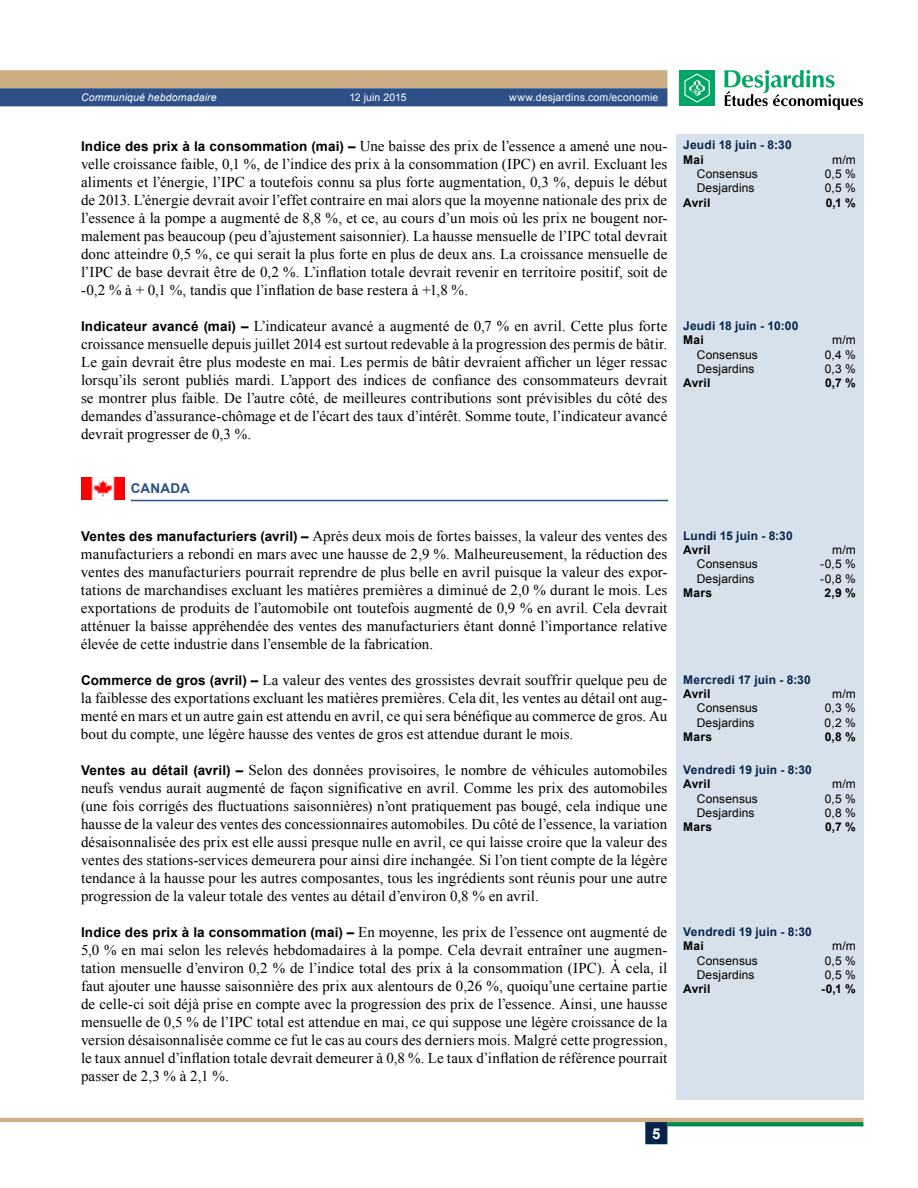
<style>
.page{position:relative;width:918px;height:1188px;background:#fff}
.page>*{position:absolute;margin:0;border:0;box-sizing:border-box;transform-origin:0 0}
.t1{font:15px/18px "Times New Roman";letter-spacing:.005em;color:#000;text-align:justify}
.t2{font:700 15px "Arial";color:#fff}
.t3{font:700 13.5px "Arial";color:#2d5088}
.t4{font:12px "Arial";letter-spacing:.01em;color:#000}
.t5{font:700 12px "Arial";letter-spacing:.015em;color:#05234b}
.t6{font:700 12px "Arial";letter-spacing:.015em;color:#000}
.t7{font:10.5px "Arial";letter-spacing:.015em;color:#fff}
.t8{font:italic 10.5px "Arial";letter-spacing:.015em;color:#fff}
.s1{font-family:"Arial";font-weight:700;font-size:13.5px}
</style>
<div class="page">
<svg style="left:0;top:70px;width:667px;height:36px;background:#7e8087"></svg>
<hr style="left:0;top:1118px;width:863px;height:4px;background:#cdae84">
<svg style="left:667px;top:1122px;width:196px;height:4px"></svg>
<div style="left:645px;top:1122px;width:22px;height:22px;background:#05234b;border:2px solid #05234b"></div>
<div style="left:679px;top:70px;width:36px;height:36px;background:#00a664"></div>
<svg style="left:684px;top:73px;width:26px;height:30px"></svg>
<svg style="left:724px;top:70px;width:139px;height:40px"></svg>
<hr style="left:131px;top:500px;width:537px;height:1px;background:#2d5088">
<img style="left:81px;top:478px;width:43px;height:21px">
<div style="left:676px;top:134px;width:187px;height:966px;background:#d7e1eb"></div>
<p class="t8" style="left:81px;top:91px;width:137px">Communiqué hebdomadaire</p>
<p class="t7" style="left:349px;top:91px;width:59px">12 juin 2015</p>
<p class="t7" style="left:509px;top:91px;width:151px">www.desjardins.com/economie</p>
<p class="t1" style="left:81px;top:137px;width:588px"><span class="s1">Indice des prix à la consommation (mai) –</span> Une baisse des prix de l’essence a amené une nou&shy;velle croissance faible, 0,1 %, de l’indice des prix à la consommation (IPC) en avril. Excluant les aliments et l’énergie, l’IPC a toutefois connu sa plus forte augmentation, 0,3 %, depuis le début de 2013. L’énergie devrait avoir l’effet contraire en mai alors que la moyenne nationale des prix de l’essence à la pompe a augmenté de 8,8 %, et ce, au cours d’un mois où les prix ne bougent nor&shy;malement pas beaucoup (peu d’ajustement saisonnier). La hausse mensuelle de l’IPC total devrait donc atteindre 0,5 %, ce qui serait la plus forte en plus de deux ans. La croissance mensuelle de l’IPC de base devrait être de 0,2 %. L’inflation totale devrait revenir en territoire positif, soit de -0,2 % à + 0,1 %, tandis que l’inflation de base restera à +1,8 %.</p>
<p class="t1" style="left:81px;top:317px;width:588px"><span class="s1">Indicateur avancé (mai) –</span> L’indicateur avancé a augmenté de 0,7 % en avril. Cette plus forte croissance mensuelle depuis juillet 2014 est surtout redevable à la progression des permis de bâtir.<br>Le gain devrait être plus modeste en mai. Les permis de bâtir devraient afficher un léger ressac lorsqu’ils seront publiés mardi. L’apport des indices de confiance des consommateurs devrait se montrer plus faible. De l’autre côté, de meilleures contributions sont prévisibles du côté des demandes d’assurance-chômage et de l’écart des taux d’intérêt. Somme toute, l’indicateur avancé devrait progresser de 0,3 %.</p>
<p class="t5" style="left:683px;top:137px;width:110px">Jeudi 18 juin - 8:30</p>
<p class="t6" style="left:683px;top:151px;width:22px">Mai</p>
<p class="t4" style="left:832px;top:151px;width:25px">m/m</p>
<p class="t4" style="left:697px;top:166px;width:63px">Consensus</p>
<p class="t4" style="left:825px;top:166px;width:32px">0,5 %</p>
<p class="t4" style="left:697px;top:180px;width:59px">Desjardins</p>
<p class="t4" style="left:825px;top:180px;width:32px">0,5 %</p>
<p class="t6" style="left:683px;top:195px;width:29px">Avril</p>
<p class="t6" style="left:826px;top:195px;width:31px">0,1 %</p>
<p class="t5" style="left:683px;top:318px;width:117px">Jeudi 18 juin - 10:00</p>
<p class="t6" style="left:683px;top:332px;width:22px">Mai</p>
<p class="t4" style="left:832px;top:332px;width:25px">m/m</p>
<p class="t4" style="left:697px;top:346px;width:63px">Consensus</p>
<p class="t4" style="left:825px;top:346px;width:32px">0,4 %</p>
<p class="t4" style="left:697px;top:361px;width:59px">Desjardins</p>
<p class="t4" style="left:825px;top:361px;width:32px">0,3 %</p>
<p class="t6" style="left:683px;top:375px;width:29px">Avril</p>
<p class="t6" style="left:825px;top:375px;width:32px">0,7 %</p>
<p class="t3" style="left:131px;top:479px;width:41px">Canada</p>
<p class="t1" style="left:81px;top:526px;width:588px"><span class="s1">Ventes des manufacturiers (avril) –</span> Après deux mois de fortes baisses, la valeur des ventes des manufacturiers a rebondi en mars avec une hausse de 2,9 %. Malheureusement, la réduction des ventes des manufacturiers pourrait reprendre de plus belle en avril puisque la valeur des expor&shy;tations de marchandises excluant les matières premières a diminué de 2,0 % durant le mois. Les exportations de produits de l’automobile ont toutefois augmenté de 0,9 % en avril. Cela devrait atténuer la baisse appréhendée des ventes des manufacturiers étant donné l’importance relative élevée de cette industrie dans l’ensemble de la fabrication.</p>
<p class="t1" style="left:81px;top:670px;width:588px"><span class="s1">Commerce de gros (avril) –</span> La valeur des ventes des grossistes devrait souffrir quelque peu de la faiblesse des exportations excluant les matières premières. Cela dit, les ventes au détail ont aug&shy;menté en mars et un autre gain est attendu en avril, ce qui sera bénéfique au commerce de gros. Au bout du compte, une légère hausse des ventes de gros est attendue durant le mois.</p>
<p class="t1" style="left:81px;top:760px;width:588px"><span class="s1">Ventes au détail (avril) –</span> Selon des données provisoires, le nombre de véhicules automobiles neufs vendus aurait augmenté de façon significative en avril. Comme les prix des automobiles (une fois corrigés des fluctuations saisonnières) n’ont pratiquement pas bougé, cela indique une hausse de la valeur des ventes des concessionnaires automobiles. Du côté de l’essence, la variation désaisonnalisée des prix est elle aussi presque nulle en avril, ce qui laisse croire que la valeur des ventes des stations-services demeurera pour ainsi dire inchangée. Si l’on tient compte de la légère tendance à la hausse pour les autres composantes, tous les ingrédients sont réunis pour une autre progression de la valeur totale des ventes au détail d’environ 0,8 % en avril.</p>
<p class="t1" style="left:81px;top:922px;width:588px"><span class="s1">Indice des prix à la consommation (mai) –</span> En moyenne, les prix de l’essence ont augmenté de 5,0 % en mai selon les relevés hebdomadaires à la pompe. Cela devrait entraîner une augmen&shy;tation mensuelle d’environ 0,2 % de l’indice total des prix à la consommation (IPC). À cela, il faut ajouter une hausse saisonnière des prix aux alentours de 0,26 %, quoiqu’une certaine partie de celle-ci soit déjà prise en compte avec la progression des prix de l’essence. Ainsi, une hausse mensuelle de 0,5 % de l’IPC total est attendue en mai, ce qui suppose une légère croissance de la version désaisonnalisée comme ce fut le cas au cours des derniers mois. Malgré cette progression, le taux annuel d’inflation totale devrait demeurer à 0,8 %. Le taux d’inflation de référence pourrait passer de 2,3 % à 2,1 %.</p>
<p class="t5" style="left:683px;top:528px;width:111px">Lundi 15 juin - 8:30</p>
<p class="t6" style="left:683px;top:542px;width:29px">Avril</p>
<p class="t4" style="left:832px;top:542px;width:25px">m/m</p>
<p class="t4" style="left:697px;top:556px;width:63px">Consensus</p>
<p class="t4" style="left:820px;top:556px;width:37px">-0,5 %</p>
<p class="t4" style="left:697px;top:571px;width:59px">Desjardins</p>
<p class="t4" style="left:820px;top:571px;width:37px">-0,8 %</p>
<p class="t6" style="left:683px;top:585px;width:30px">Mars</p>
<p class="t6" style="left:824px;top:585px;width:33px">2,9 %</p>
<p class="t5" style="left:683px;top:671px;width:129px">Mercredi 17 juin - 8:30</p>
<p class="t6" style="left:683px;top:686px;width:29px">Avril</p>
<p class="t4" style="left:832px;top:686px;width:25px">m/m</p>
<p class="t4" style="left:697px;top:700px;width:63px">Consensus</p>
<p class="t4" style="left:825px;top:700px;width:32px">0,3 %</p>
<p class="t4" style="left:697px;top:715px;width:59px">Desjardins</p>
<p class="t4" style="left:825px;top:715px;width:33px">0,2 %</p>
<p class="t6" style="left:683px;top:729px;width:30px">Mars</p>
<p class="t6" style="left:825px;top:729px;width:32px">0,8 %</p>
<p class="t5" style="left:683px;top:762px;width:130px">Vendredi 19 juin - 8:30</p>
<p class="t6" style="left:683px;top:776px;width:29px">Avril</p>
<p class="t4" style="left:832px;top:776px;width:25px">m/m</p>
<p class="t4" style="left:697px;top:791px;width:63px">Consensus</p>
<p class="t4" style="left:825px;top:791px;width:32px">0,5 %</p>
<p class="t4" style="left:697px;top:805px;width:59px">Desjardins</p>
<p class="t4" style="left:825px;top:805px;width:32px">0,8 %</p>
<p class="t6" style="left:683px;top:819px;width:30px">Mars</p>
<p class="t6" style="left:825px;top:819px;width:32px">0,7 %</p>
<p class="t5" style="left:683px;top:924px;width:130px">Vendredi 19 juin - 8:30</p>
<p class="t6" style="left:683px;top:938px;width:22px">Mai</p>
<p class="t4" style="left:832px;top:938px;width:25px">m/m</p>
<p class="t4" style="left:697px;top:953px;width:63px">Consensus</p>
<p class="t4" style="left:825px;top:953px;width:32px">0,5 %</p>
<p class="t4" style="left:697px;top:967px;width:59px">Desjardins</p>
<p class="t4" style="left:825px;top:967px;width:32px">0,5 %</p>
<p class="t6" style="left:683px;top:981px;width:29px">Avril</p>
<p class="t6" style="left:821px;top:981px;width:36px">-0,1 %</p>
<p class="t2" style="left:652px;top:1124px;width:10px">5</p>
</div>
